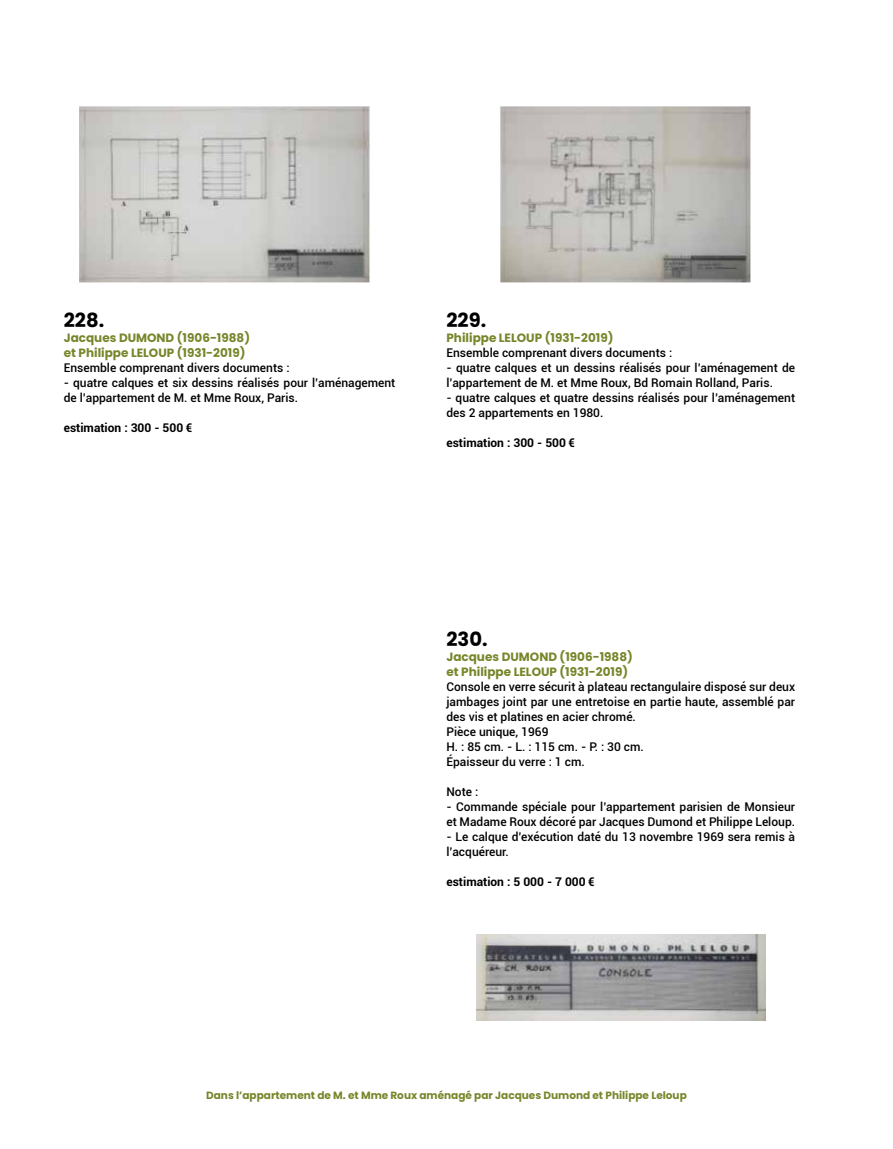
<style>
.page{position:relative;width:893px;height:1149px;background:#fff}
.page>*{position:absolute;margin:0;border:0;box-sizing:border-box;transform-origin:0 0}
.t1{font:700 19.5px "Poppins";color:#000}
.t2{font:500 12px/15px "Roboto";color:#000}
.t3{font:700 12px/15px "Poppins";color:#77862a}
.t4{font:700 12px "Roboto";color:#000}
.t5{font:700 10.5px "Poppins";color:#77862a}
</style>
<div class="page">
<img style="left:477px;top:934px;width:288px;height:85px">
<img style="left:500px;top:106px;width:250px;height:176px">
<img style="left:79px;top:106px;width:290px;height:176px">
<h1 class="t1" style="left:64px;top:309px;width:42px">228.</h1>
<p class="t3" style="left:64px;top:330px;width:188px">Jacques DUMOND (1906-1988) et Philippe LELOUP (1931-2019)</p>
<p class="t2" style="left:64px;top:360px;width:227px">Ensemble comprenant divers documents :</p>
<p class="t2" style="left:64px;top:375px;width:333px">- quatre calques et six dessins réalisés pour l’aménagement de l’appartement de M. et Mme Roux, Paris.</p>
<p class="t4" style="left:64px;top:419px;width:130px">estimation : 300 - 500 €</p>
<h1 class="t1" style="left:446px;top:309px;width:41px">229.</h1>
<p class="t3" style="left:446px;top:330px;width:168px">Philippe LELOUP (1931-2019)</p>
<p class="t2" style="left:446px;top:345px;width:227px">Ensemble comprenant divers documents :</p>
<p class="t2" style="left:446px;top:360px;width:350px">- quatre calques et un dessins réalisés pour l’aménagement de l’appartement de M. et Mme Roux, Bd Romain Rolland, Paris.</p>
<p class="t2" style="left:446px;top:390px;width:350px">- quatre calques et quatre dessins réalisés pour l’aménagement des 2 appartements en 1980.</p>
<p class="t4" style="left:446px;top:434px;width:130px">estimation : 300 - 500 €</p>
<h1 class="t1" style="left:446px;top:627px;width:43px">230.</h1>
<p class="t3" style="left:446px;top:649px;width:188px">Jacques DUMOND (1906-1988) et Philippe LELOUP (1931-2019)</p>
<p class="t2" style="left:446px;top:678px;width:350px">Console en verre sécurit à plateau rectangulaire disposé sur deux jambages joint par une entretoise en partie haute, assemblé par des vis et platines en acier chromé.<br>Pièce unique, 1969<br>H. : 85 cm. - L. : 115 cm. - P. : 30 cm.<br>Épaisseur du verre : 1 cm.</p>
<p class="t2" style="left:446px;top:783px;width:33px">Note :</p>
<p class="t2" style="left:446px;top:798px;width:350px">- Commande spéciale pour l’appartement parisien de Monsieur et Madame Roux décoré par Jacques Dumond et Philippe Leloup.</p>
<p class="t2" style="left:446px;top:828px;width:350px">- Le calque d’exécution daté du 13 novembre 1969 sera remis à l’acquéreur.</p>
<p class="t4" style="left:446px;top:873px;width:150px">estimation : 5 000 - 7 000 €</p>
<p class="t5" style="left:206px;top:1088px;width:482px">Dans l’appartement de M. et Mme Roux aménagé par Jacques Dumond et Philippe Leloup</p>
</div>
